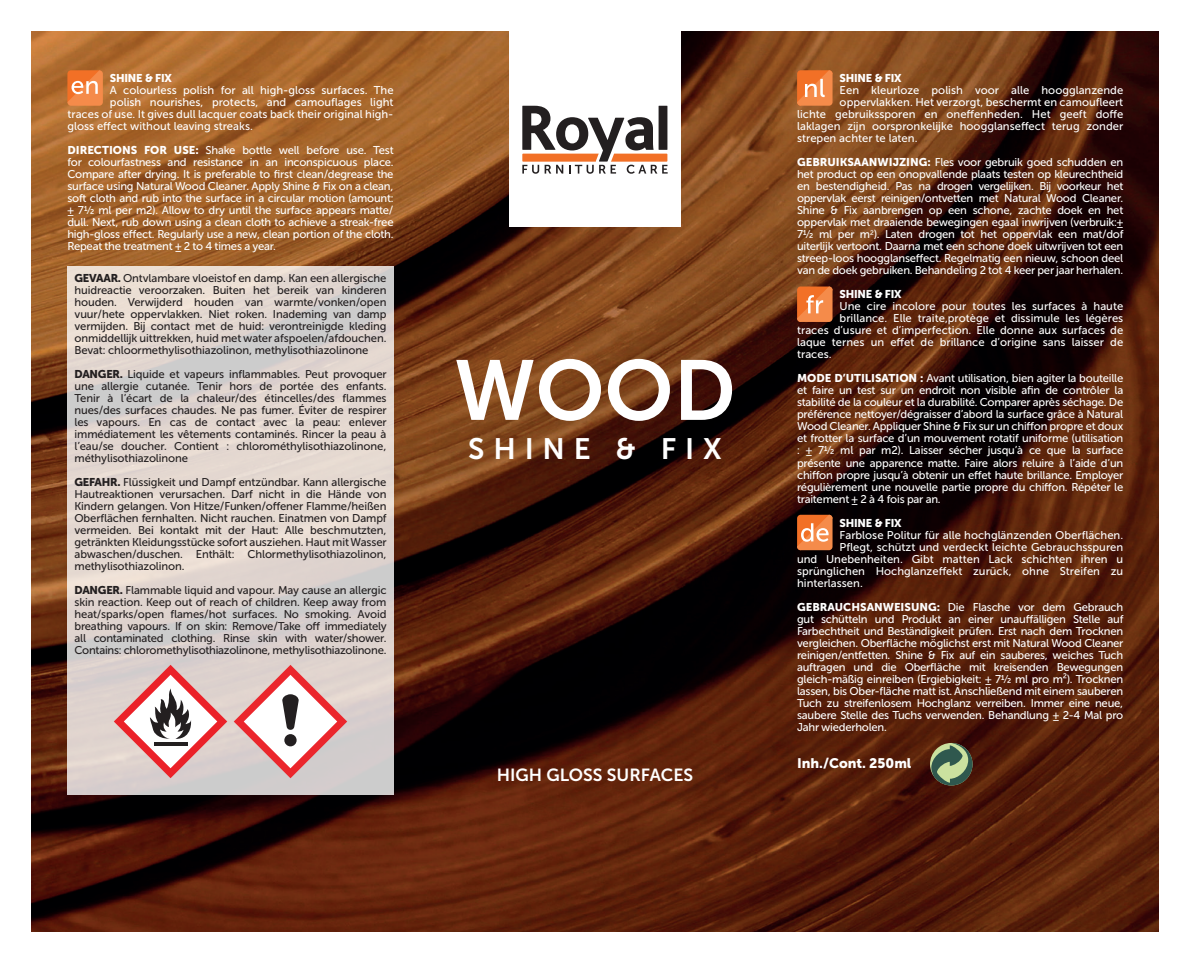
<style>
.page{position:relative;width:1190px;height:963px;background:#fff}
.page>*{position:absolute;margin:0;border:0;box-sizing:border-box;transform-origin:0 0}
.t1{font:84.5px "Museo Sans 700";color:#fff}
.t2{font:29.5px "Museo Sans 700";letter-spacing:.3em;color:#fff}
.t3{font:17.5px "Museo Sans 700";color:#fff}
.t4{font:13.75px "Museo Sans 900";color:#fff}
.t5{font:11.25px/12px "Museo Sans Cyrl 500";letter-spacing:-.02em;color:#fff;text-align:justify}
.t6{font:11.25px/12px "Museo Sans Cyrl 500";letter-spacing:-.01em;color:#231f20;text-align:justify}
.t7{font:11.25px "Museo Sans 500";color:#fff}
.t8{font:11.25px "Museo Sans Cyrl 900";letter-spacing:-.02em;color:#fff}
.s1{font-family:"Museo Sans 900"}
.s2{font-family:"Museo Sans Cyrl 900"}
</style>
<div class="page">
<img style="left:31px;top:31px;width:1127px;height:900px">
<div style="left:509px;top:31px;width:171px;height:196px;background:#fff"></div>
<svg style="left:522px;top:106px;width:145px;height:68px"></svg>
<svg style="left:67px;top:266px;width:326px;height:528px;fill:#e1d5cf"></svg>
<svg style="left:797px;top:70px;width:35px;height:36px"></svg>
<svg style="left:797px;top:286px;width:35px;height:36px"></svg>
<svg style="left:797px;top:514px;width:35px;height:36px"></svg>
<svg style="left:67px;top:70px;width:36px;height:36px"></svg>
<svg style="left:929px;top:743px;width:43px;height:42px"></svg>
<svg style="left:114px;top:664px;width:113px;height:114px"></svg>
<svg style="left:234px;top:664px;width:113px;height:114px"></svg>
<p class="t8" style="left:110px;top:72px;width:63px">SHINE &amp; FIX</p>
<p class="t7" style="left:110px;top:84px;width:285px">A colourless polish for all high-gloss surfaces. The</p>
<p class="t7" style="left:110px;top:96px;width:285px">polish nourishes, protects, and camouflages light</p>
<p class="t7" style="left:67px;top:108px;width:327px">traces of use. It gives dull lacquer coats back their original high-</p>
<p class="t7" style="left:67px;top:120px;width:187px">gloss effect without leaving streaks.</p>
<p class="t5" style="left:67px;top:144px;width:328px"><span class="s1">DIRECTIONS FOR USE:</span> Shake bottle well before use. Test for colourfastness and resistance in an inconspicuous place.<br>Compare after drying. It is preferable to first clean/degrease the surface using Natural Wood Cleaner. Apply Shine &amp; Fix on a clean, soft cloth and rub into the surface in a circular motion (amount: ± 7½ ml per m2). Allow to dry until the surface appears matte/ dull. Next, rub down using a clean cloth to achieve a streak-free high-gloss effect. Regularly use a new, clean portion of the cloth.<br>Repeat the treatment ± 2 to 4 times a year.</p>
<p class="t6" style="left:74px;top:272px;width:313px"><span class="s2">GEVAAR.</span> Ontvlambare vloeistof en damp. Kan een allergische huidreactie veroorzaken. Buiten het bereik van kinderen houden. Verwijderd houden van warmte/vonken/open vuur/hete oppervlakken. Niet roken. Inademing van damp vermijden. Bij contact met de huid: verontreinigde kleding onmiddellijk uittrekken, huid met water afspoelen/afdouchen.<br>Bevat: chloormethylisothiazolinon, methylisothiazolinone</p>
<p class="t6" style="left:74px;top:368px;width:314px"><span class="s2">DANGER.</span> Liquide et vapeurs inflammables. Peut provoquer une allergie cutanée. Tenir hors de portée des enfants.<br>Tenir à l’écart de la chaleur/des étincelles/des flammes nues/des surfaces chaudes. Ne pas fumer. Éviter de respirer les vapours. En cas de contact avec la peau: enlever immédiatement les vêtements contaminés. Rincer la peau à l’eau/se doucher. Contient : chlorométhylisothiazolinone, méthylisothiazolinone</p>
<p class="t6" style="left:74px;top:476px;width:314px"><span class="s2">GEFAHR.</span> Flüssigkeit und Dampf entzündbar. Kann allergische Hautreaktionen verursachen. Darf nicht in die Hände von Kindern gelangen. Von Hitze/Funken/offener Flamme/heißen Oberflächen fernhalten. Nicht rauchen. Einatmen von Dampf vermeiden. Bei kontakt mit der Haut: Alle beschmutzten, getränkten Kleidungsstücke sofort ausziehen. Haut mit Wasser abwaschen/duschen. Enthält: Chlormethylisothiazolinon, methylisothiazolinon.</p>
<p class="t6" style="left:74px;top:584px;width:314px"><span class="s2">DANGER.</span> Flammable liquid and vapour. May cause an allergic skin reaction. Keep out of reach of children. Keep away from heat/sparks/open flames/hot surfaces. No smoking. Avoid breathing vapours. If on skin: Remove/Take off immediately all contaminated clothing. Rinse skin with water/shower.<br>Contains: chloromethylisothiazolinone, methylisothiazolinone.</p>
<p class="t1" style="left:454px;top:343px;width:283px">WOOD</p>
<p class="t2" style="left:468px;top:432px;width:255px">SHINE &amp; FIX</p>
<p class="t3" style="left:496px;top:765px;width:198px">HIGH GLOSS SURFACES</p>
<p class="t8" style="left:839px;top:72px;width:63px">SHINE &amp; FIX</p>
<p class="t7" style="left:839px;top:84px;width:285px">Een kleurloze polish voor alle hoogglanzende</p>
<p class="t7" style="left:839px;top:96px;width:285px">oppervlakken. Het verzorgt, beschermt en camoufleert</p>
<p class="t7" style="left:797px;top:108px;width:328px">lichte gebruikssporen en oneffenheden. Het geeft doffe</p>
<p class="t7" style="left:797px;top:120px;width:327px">laklagen zijn oorspronkelijke hoogglanseffect terug zonder</p>
<p class="t7" style="left:797px;top:132px;width:122px">strepen achter te laten.</p>
<p class="t5" style="left:797px;top:156px;width:328px"><span class="s1">GEBRUIKSAANWIJZING:</span> Fles voor gebruik goed schudden en het product op een onopvallende plaats testen op kleurechtheid en bestendigheid. Pas na drogen vergelijken. Bij voorkeur het oppervlak eerst reinigen/ontvetten met Natural Wood Cleaner.<br>Shine &amp; Fix aanbrengen op een schone, zachte doek en het oppervlak met draaiende bewegingen egaal inwrijven (verbruik:± 7½ ml per m<sup>2</sup>). Laten drogen tot het oppervlak een mat/dof uiterlijk vertoont. Daarna met een schone doek uitwrijven tot een streep-loos hoogglanseffect. Regelmatig een nieuw, schoon deel van de doek gebruiken. Behandeling 2 tot 4 keer per jaar herhalen.</p>
<p class="t8" style="left:839px;top:288px;width:63px">SHINE &amp; FIX</p>
<p class="t7" style="left:839px;top:300px;width:285px">Une cire incolore pour toutes les surfaces à haute</p>
<p class="t7" style="left:839px;top:312px;width:285px">brillance. Elle traite,protège et dissimule les légères</p>
<p class="t7" style="left:797px;top:324px;width:327px">traces d’usure et d’imperfection. Elle donne aux surfaces de</p>
<p class="t7" style="left:797px;top:336px;width:327px">laque ternes un effet de brillance d’origine sans laisser de</p>
<p class="t7" style="left:797px;top:348px;width:36px">traces.</p>
<p class="t5" style="left:797px;top:372px;width:328px"><span class="s1">MODE D’UTILISATION :</span> Avant utilisation, bien agiter la bouteille et faire un test sur un endroit non visible afin de contrôler la stabilité de la couleur et la durabilité. Comparer après séchage. De préférence nettoyer/dégraisser d’abord la surface grâce à Natural Wood Cleaner. Appliquer Shine &amp; Fix sur un chiffon propre et doux et frotter la surface d’un mouvement rotatif uniforme (utilisation : ± 7½ ml par m2). Laisser sécher jusqu’à ce que la surface présente une apparence matte. Faire alors reluire à l’aide d’un chiffon propre jusqu’à obtenir un effet haute brillance. Employer régulièrement une nouvelle partie propre du chiffon. Répéter le traitement ± 2 à 4 fois par an.</p>
<p class="t8" style="left:839px;top:516px;width:63px">SHINE &amp; FIX</p>
<p class="t7" style="left:839px;top:528px;width:285px">Farblose Politur für alle hochglänzenden Oberflächen.</p>
<p class="t7" style="left:839px;top:540px;width:285px">Pflegt, schützt und verdeckt leichte Gebrauchsspuren</p>
<p class="t7" style="left:797px;top:552px;width:327px">und Unebenheiten. Gibt matten Lack schichten ihren u</p>
<p class="t7" style="left:797px;top:564px;width:327px">sprünglichen Hochglanzeffekt zurück, ohne Streifen zu</p>
<p class="t7" style="left:797px;top:576px;width:67px">hinterlassen.</p>
<p class="t5" style="left:797px;top:600px;width:328px"><span class="s1">GEBRAUCHSANWEISUNG:</span> Die Flasche vor dem Gebrauch gut schütteln und Produkt an einer unauffälligen Stelle auf Farbechtheit und Beständigkeit prüfen. Erst nach dem Trocknen vergleichen. Oberfläche möglichst erst mit Natural Wood Cleaner reinigen/entfetten. Shine &amp; Fix auf ein sauberes, weiches Tuch auftragen und die Oberfläche mit kreisenden Bewegungen gleich-mäßig einreiben (Ergiebigkeit: ± 7½ ml pro m²). Trocknen lassen, bis Ober-fläche matt ist. Anschließend mit einem sauberen Tuch zu streifenlosem Hochglanz verreiben. Immer eine neue, saubere Stelle des Tuchs verwenden. Behandlung ± 2-4 Mal pro Jahr wiederholen.</p>
<p class="t4" style="left:797px;top:755px;width:116px">Inh./Cont. 250ml</p>
</div>
